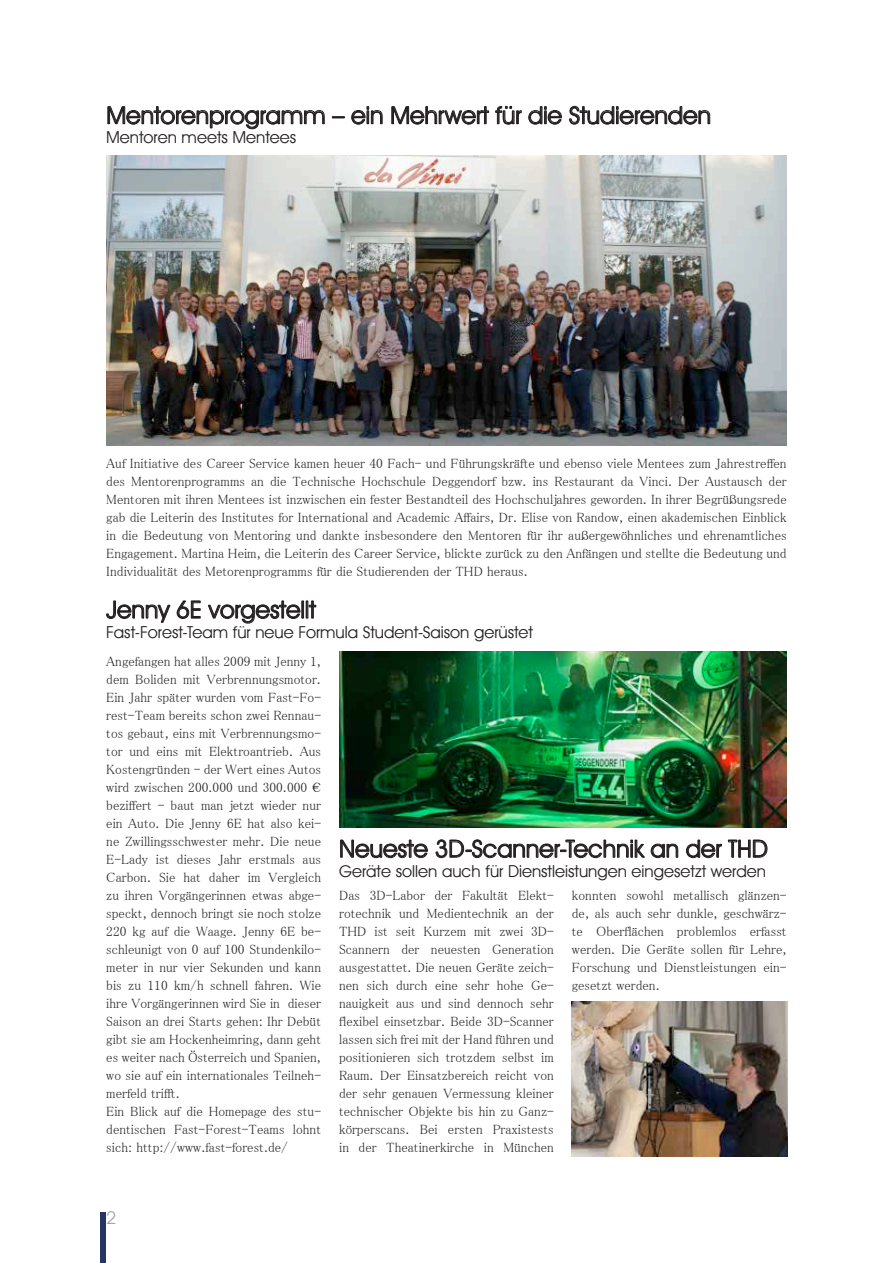
<style>
.page{position:relative;width:893px;height:1263px;background:#fff}
.page>*{position:absolute;margin:0;border:0;box-sizing:border-box;transform-origin:0 0}
.t1{font:24px "Avant Garde Bk BT Book";color:#231f20}
.t2{font:18px "Avant Garde Bk BT Book";color:#a4a3a3}
.t3{font:16.5px "Avant Garde Bk BT Book";color:#231f20}
.t4{font:13.5px/18px "MS P Mincho";color:#231f20;text-align:justify}
</style>
<div class="page">
<div style="left:100px;top:1212px;width:5px;height:51px;background:#273563"></div>
<svg style="left:107px;top:106px;width:218px;height:23px"></svg>
<svg style="left:332px;top:116px;width:13px;height:2px"></svg>
<svg style="left:351px;top:106px;width:32px;height:19px"></svg>
<svg style="left:391px;top:106px;width:98px;height:19px"></svg>
<svg style="left:495px;top:106px;width:27px;height:19px"></svg>
<svg style="left:528px;top:106px;width:34px;height:19px"></svg>
<svg style="left:569px;top:106px;width:141px;height:19px"></svg>
<img style="left:106px;top:155px;width:681px;height:291px">
<svg style="left:106px;top:600px;width:95px;height:23px"></svg>
<svg style="left:208px;top:600px;width:109px;height:24px"></svg>
<img style="left:339px;top:651px;width:448px;height:176px">
<svg style="left:340px;top:839px;width:88px;height:19px"></svg>
<svg style="left:435px;top:839px;width:243px;height:19px"></svg>
<svg style="left:686px;top:839px;width:36px;height:19px"></svg>
<svg style="left:728px;top:839px;width:40px;height:19px"></svg>
<img style="left:572px;top:1001px;width:215px;height:156px">
<h1 class="t1" style="left:106px;top:101px;width:606px">Mentorenprogramm – ein Mehrwert für die Studierenden</h1>
<p class="t3" style="left:106px;top:127px;width:192px">Mentoren meets Mentees</p>
<p class="t4" style="left:106px;top:454px;width:682px">Auf Initiative des Career Service kamen heuer 40 Fach- und Führungskräfte und ebenso viele Mentees zum Jahrestreffen des Mentorenprogramms an die Technische Hochschule Deggendorf bzw. ins Restaurant da Vinci. Der Austausch der Mentoren mit ihren Mentees ist inzwischen ein fester Bestandteil des Hochschuljahres geworden. In ihrer Begrüßungsrede gab die Leiterin des Institutes for International and Academic Affairs, Dr. Elise von Randow, einen akademischen Einblick in die Bedeutung von Mentoring und dankte insbesondere den Mentoren für ihr außergewöhnliches und ehrenamtliches Engagement. Martina Heim, die Leiterin des Career Service, blickte zurück zu den Anfängen und stellte die Bedeutung und Individualität des Metorenprogramms für die Studierenden der THD heraus.</p>
<h1 class="t1" style="left:106px;top:595px;width:211px">Jenny 6E vorgestellt</h1>
<p class="t3" style="left:106px;top:622px;width:428px">Fast-Forest-Team für neue Formula Student-Saison gerüstet</p>
<p class="t4" style="left:106px;top:652px;width:216px;text-align:left">Angefangen hat alles 2009 mit Jenny 1, dem Boliden mit Verbrennungsmotor.<br>Ein Jahr später wurden vom Fast-Fo&shy;rest-Team bereits schon zwei Rennau&shy;tos gebaut, eins mit Verbrennungsmo&shy;tor und eins mit Elektroantrieb. Aus Kostengründen - der Wert eines Autos wird zwischen 200.000 und 300.000 € beziffert - baut man jetzt wieder nur ein Auto. Die Jenny 6E hat also kei&shy;ne Zwillingsschwester mehr. Die neue E-Lady ist dieses Jahr erstmals aus Carbon. Sie hat daher im Vergleich zu ihren Vorgängerinnen etwas abge&shy;speckt, dennoch bringt sie noch stolze 220 kg auf die Waage. Jenny 6E be&shy;schleunigt von 0 auf 100 Stundenkilo&shy;meter in nur vier Sekunden und kann bis zu 110 km/h schnell fahren. Wie ihre Vorgängerinnen wird Sie in dieser Saison an drei Starts gehen: Ihr Debüt gibt sie am Hockenheimring, dann geht es weiter nach Österreich und Spanien, wo sie auf ein internationales Teilneh&shy;merfeld trifft.<br>Ein Blick auf die Homepage des stu&shy;dentischen Fast-Forest-Teams lohnt sich: http://www.fast-forest.de/</p>
<h1 class="t1" style="left:339px;top:834px;width:430px">Neueste 3D-Scanner-Technik an der THD</h1>
<p class="t3" style="left:339px;top:861px;width:428px">Geräte sollen auch für Dienstleistungen eingesetzt werden</p>
<p class="t4" style="left:339px;top:886px;width:216px">Das 3D-Labor der Fakultät Elekt&shy;rotechnik und Medientechnik an der THD ist seit Kurzem mit zwei 3D-Scannern der neuesten Generation ausgestattet. Die neuen Geräte zeich&shy;nen sich durch eine sehr hohe Ge&shy;nauigkeit aus und sind dennoch sehr flexibel einsetzbar. Beide 3D-Scanner lassen sich frei mit der Hand führen und positionieren sich trotzdem selbst im Raum. Der Einsatzbereich reicht von der sehr genauen Vermessung kleiner technischer Objekte bis hin zu Ganz&shy;körperscans. Bei ersten Praxistests in der Theatinerkirche in München</p>
<p class="t4" style="left:572px;top:886px;width:216px">konnten sowohl metallisch glänzen&shy;de, als auch sehr dunkle, geschwärz&shy;te Oberflächen problemlos erfasst werden. Die Geräte sollen für Lehre, Forschung und Dienstleistungen ein&shy;gesetzt werden.</p>
<h2 class="t2" style="left:106px;top:1207px;width:12px">2</h2>
</div>
